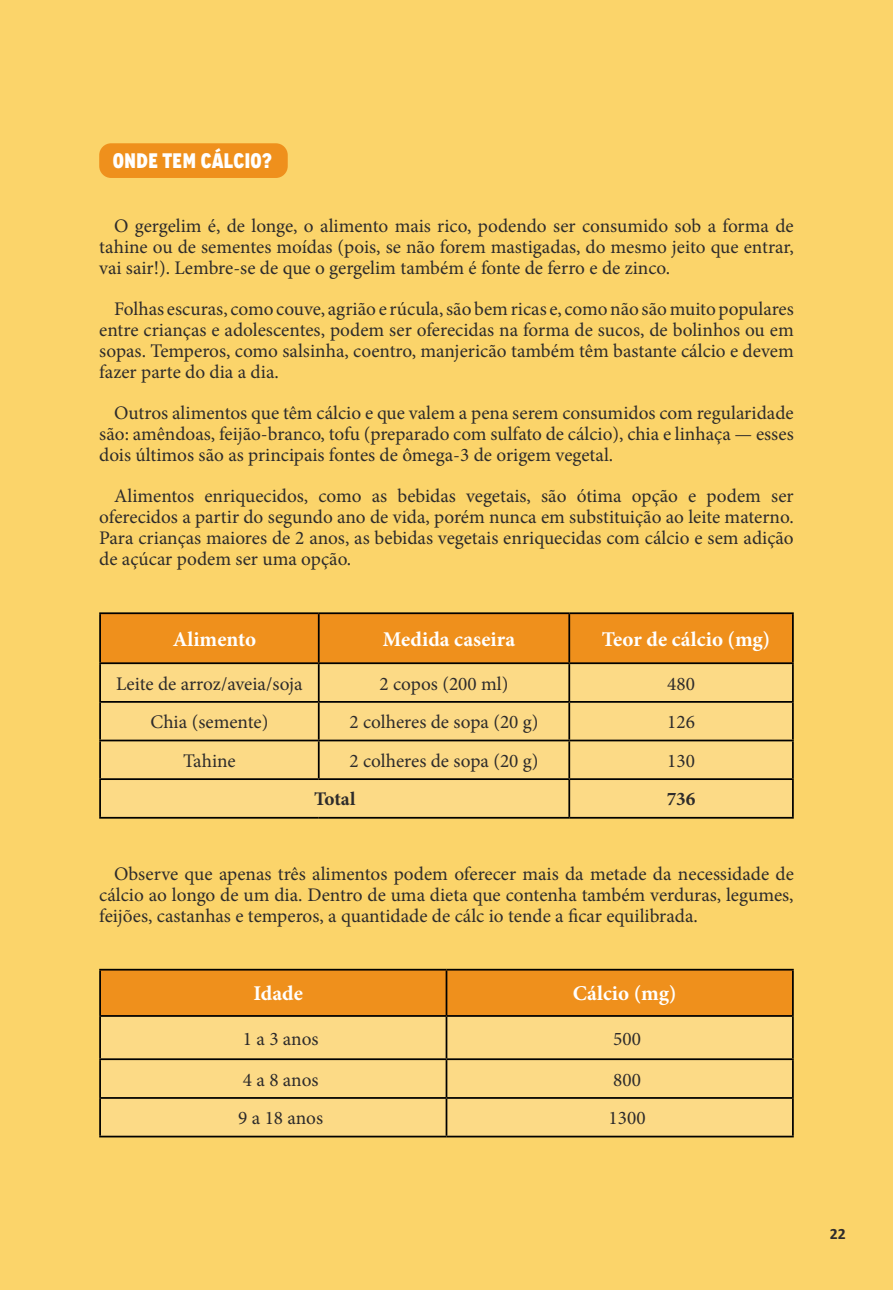
<style>
.page{position:relative;width:893px;height:1290px;background:#fbd46a}
.page>*{position:absolute;margin:0;border:0;box-sizing:border-box;transform-origin:0 0}
.t1{font:700 21px "Minion Pro";color:#fff}
.t2{font:800 condensed 21px "Novecento W00";color:#fff}
.t3{font:19.25px/21px "Minion Pro";color:#2d2b2b;text-align:justify}
.t4{font:700 19.25px "Minion Pro";color:#2d2b2b}
.t5{font:700 15.75px "Calibri";color:#2d2b2b}
</style>
<div class="page">
<div style="left:101px;top:614px;width:691px;height:48px;background:#ef901c"></div>
<div style="left:101px;top:664px;width:691px;height:153px;background:#fcda86"></div>
<hr style="left:318px;top:614px;width:2px;height:48px;background:#000">
<hr style="left:568px;top:614px;width:2px;height:48px;background:#000">
<hr style="left:99px;top:664px;width:2px;height:37px;background:#000">
<hr style="left:318px;top:664px;width:2px;height:37px;background:#000">
<hr style="left:568px;top:664px;width:2px;height:37px;background:#000">
<hr style="left:792px;top:664px;width:2px;height:37px;background:#000">
<hr style="left:99px;top:701px;width:220px;height:2px;background:#000">
<hr style="left:99px;top:703px;width:2px;height:36px;background:#000">
<hr style="left:319px;top:701px;width:250px;height:2px;background:#000">
<hr style="left:318px;top:703px;width:2px;height:36px;background:#000">
<hr style="left:569px;top:701px;width:225px;height:2px;background:#000">
<hr style="left:568px;top:703px;width:2px;height:36px;background:#000">
<hr style="left:792px;top:703px;width:2px;height:36px;background:#000">
<hr style="left:99px;top:739px;width:220px;height:2px;background:#000">
<hr style="left:99px;top:741px;width:2px;height:37px;background:#000">
<hr style="left:319px;top:739px;width:250px;height:2px;background:#000">
<hr style="left:318px;top:741px;width:2px;height:37px;background:#000">
<hr style="left:569px;top:739px;width:225px;height:2px;background:#000">
<hr style="left:568px;top:741px;width:2px;height:37px;background:#000">
<hr style="left:792px;top:741px;width:2px;height:37px;background:#000">
<hr style="left:99px;top:778px;width:220px;height:2px;background:#000">
<hr style="left:99px;top:780px;width:2px;height:37px;background:#000">
<hr style="left:319px;top:778px;width:250px;height:2px;background:#000">
<hr style="left:569px;top:778px;width:225px;height:2px;background:#000">
<hr style="left:568px;top:780px;width:2px;height:37px;background:#000">
<hr style="left:792px;top:780px;width:2px;height:37px;background:#000">
<hr style="left:99px;top:817px;width:220px;height:2px;background:#000">
<hr style="left:319px;top:817px;width:250px;height:2px;background:#000">
<hr style="left:569px;top:817px;width:225px;height:2px;background:#000">
<hr style="left:99px;top:612px;width:220px;height:2px;background:#000">
<hr style="left:99px;top:614px;width:2px;height:48px;background:#000">
<hr style="left:319px;top:612px;width:250px;height:2px;background:#000">
<hr style="left:569px;top:612px;width:225px;height:2px;background:#000">
<hr style="left:792px;top:614px;width:2px;height:48px;background:#000">
<hr style="left:99px;top:662px;width:220px;height:2px;background:#000">
<hr style="left:319px;top:662px;width:250px;height:2px;background:#000">
<hr style="left:569px;top:662px;width:225px;height:2px;background:#000">
<div style="left:101px;top:970px;width:691px;height:45px;background:#ef901c"></div>
<div style="left:101px;top:1017px;width:691px;height:119px;background:#fcda86"></div>
<hr style="left:792px;top:970px;width:2px;height:45px;background:#000">
<hr style="left:99px;top:1017px;width:2px;height:41px;background:#000">
<hr style="left:446px;top:1017px;width:1px;height:41px;background:#000">
<hr style="left:792px;top:1017px;width:2px;height:41px;background:#000">
<hr style="left:99px;top:1058px;width:347px;height:2px;background:#000">
<hr style="left:99px;top:1060px;width:2px;height:37px;background:#000">
<hr style="left:446px;top:1058px;width:348px;height:2px;background:#000">
<hr style="left:446px;top:1060px;width:1px;height:37px;background:#000">
<hr style="left:792px;top:1060px;width:2px;height:37px;background:#000">
<hr style="left:99px;top:1097px;width:347px;height:2px;background:#000">
<hr style="left:99px;top:1099px;width:2px;height:37px;background:#000">
<hr style="left:446px;top:1097px;width:348px;height:2px;background:#000">
<hr style="left:446px;top:1099px;width:1px;height:37px;background:#000">
<hr style="left:792px;top:1099px;width:2px;height:37px;background:#000">
<hr style="left:99px;top:1136px;width:347px;height:1px;background:#000">
<hr style="left:446px;top:1136px;width:348px;height:1px;background:#000">
<hr style="left:99px;top:969px;width:347px;height:1px;background:#000">
<hr style="left:99px;top:970px;width:2px;height:45px;background:#000">
<hr style="left:446px;top:969px;width:348px;height:1px;background:#000">
<hr style="left:446px;top:970px;width:1px;height:45px;background:#000">
<hr style="left:99px;top:1015px;width:347px;height:2px;background:#000">
<hr style="left:446px;top:1015px;width:348px;height:2px;background:#000">
<div style="left:99px;top:143px;width:189px;height:35px;background:#ef901c;border-radius:12px"></div>
<p class="t2" style="left:113px;top:148px;width:161px">ONDE TEM CÁLCIO?</p>
<p class="t3" style="left:99px;top:216px;width:696px;text-indent:15px">O gergelim é, de longe, o alimento mais rico, podendo ser consumido sob a forma de tahine ou de sementes moídas (pois, se não forem mastigadas, do mesmo jeito que entrar, vai sair!). Lembre-se de que o gergelim também é fonte de ferro e de zinco.</p>
<p class="t3" style="left:99px;top:299px;width:696px;text-indent:15px">Folhas escuras, como couve, agrião e rúcula, são bem ricas e, como não são muito populares entre crianças e adolescentes, podem ser oferecidas na forma de sucos, de bolinhos ou em sopas. Temperos, como salsinha, coentro, manjericão também têm bastante cálcio e devem fazer parte do dia a dia.</p>
<p class="t3" style="left:99px;top:402px;width:696px;text-indent:15px">Outros alimentos que têm cálcio e que valem a pena serem consumidos com regularidade são: amêndoas, feijão-branco, tofu (preparado com sulfato de cálcio), chia e linhaça — esses dois últimos são as principais fontes de ômega-3 de origem vegetal.</p>
<p class="t3" style="left:99px;top:485px;width:696px;text-indent:15px">Alimentos enriquecidos, como as bebidas vegetais, são ótima opção e podem ser oferecidos a partir do segundo ano de vida, porém nunca em substituição ao leite materno.<br>Para crianças maiores de 2 anos, as bebidas vegetais enriquecidas com cálcio e sem adição de açúcar podem ser uma opção.</p>
<p class="t1" style="left:173px;top:627px;width:85px">Alimento</p>
<p class="t1" style="left:383px;top:627px;width:134px">Medida caseira</p>
<p class="t1" style="left:602px;top:627px;width:170px">Teor de cálcio (mg)</p>
<p class="t3" style="left:116px;top:673px;width:188px">Leite de arroz/aveia/soja</p>
<p class="t3" style="left:379px;top:673px;width:131px">2 copos (200 ml)</p>
<p class="t3" style="left:667px;top:673px;width:29px">480</p>
<p class="t3" style="left:150px;top:712px;width:119px">Chia (semente)</p>
<p class="t3" style="left:349px;top:712px;width:191px">2 colheres de sopa (20 g)</p>
<p class="t3" style="left:667px;top:712px;width:29px">126</p>
<p class="t3" style="left:183px;top:750px;width:54px">Tahine</p>
<p class="t3" style="left:349px;top:750px;width:191px">2 colheres de sopa (20 g)</p>
<p class="t3" style="left:667px;top:750px;width:29px">130</p>
<p class="t4" style="left:314px;top:788px;width:43px">Total</p>
<p class="t4" style="left:667px;top:788px;width:30px">736</p>
<p class="t3" style="left:99px;top:863px;width:696px;text-indent:15px">Observe que apenas três alimentos podem oferecer mais da metade da necessidade de cálcio ao longo de um dia. Dentro de uma dieta que contenha também verduras, legumes, feijões, castanhas e temperos, a quantidade de cálc io tende a ficar equilibrada.</p>
<p class="t1" style="left:253px;top:981px;width:51px">Idade</p>
<p class="t1" style="left:573px;top:981px;width:105px">Cálcio (mg)</p>
<p class="t3" style="left:243px;top:1028px;width:77px">1 a 3 anos</p>
<p class="t3" style="left:613px;top:1028px;width:29px">500</p>
<p class="t3" style="left:243px;top:1069px;width:77px">4 a 8 anos</p>
<p class="t3" style="left:613px;top:1069px;width:29px">800</p>
<p class="t3" style="left:238px;top:1108px;width:86px">9 a 18 anos</p>
<p class="t3" style="left:609px;top:1108px;width:38px">1300</p>
<p class="t5" style="left:830px;top:1222px;width:17px">22</p>
</div>
